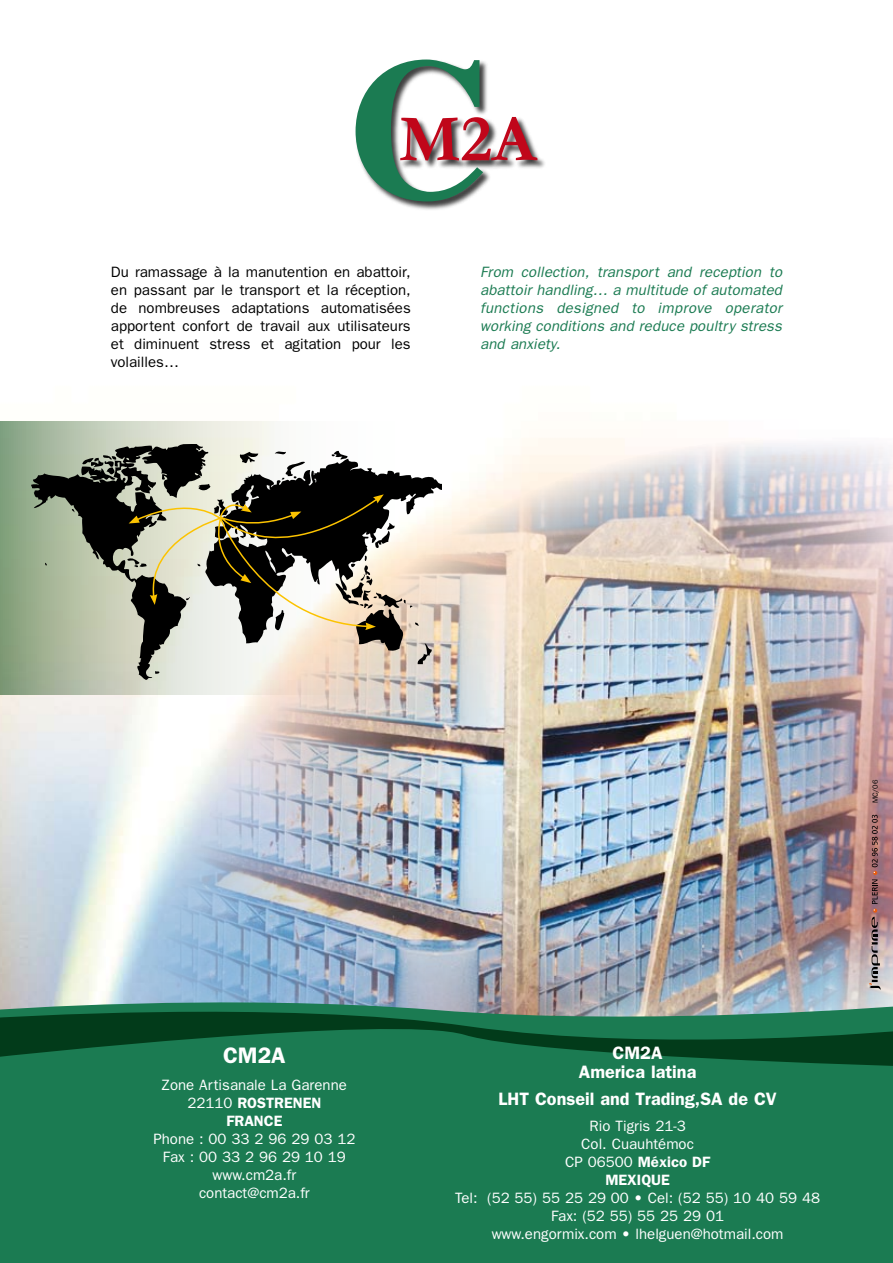
<style>
.page{position:relative;width:893px;height:1263px;background:#fff}
.page>*{position:absolute;margin:0;border:0;box-sizing:border-box;transform-origin:0 0}
.t1{font:600 22.5px "Franklin Gothic";color:#fff}
.t2{font:600 18px/19px "Franklin Gothic";color:#fff;text-align:center}
.t3{font:15px/18px "Franklin Gothic";color:#fff;text-align:center}
.t4{font:15px/18px "Franklin Gothic";color:#000;text-align:justify}
.t5{font:italic 15px/18px "Franklin Gothic";letter-spacing:.01em;color:#1b7b52;text-align:justify}
.t6{font:7.5px "Franklin Gothic";color:#000}
.s1{font-weight:600}
</style>
<div class="page">
<img style="left:116px;top:435px;width:777px;height:558px">
<div style="left:0;top:1042px;width:893px;height:221px;background:#1b7b52"></div>
<img style="left:0;top:993px;width:893px;height:17px">
<svg style="left:869px;top:815px;width:12px;height:174px;background:#947071"></svg>
<svg style="left:0;top:1010px;width:893px;height:56px;fill:#1b7b52"></svg>
<div style="left:354px;top:58px;width:193px;height:153px;background:#000;opacity:.75"></div>
<svg style="left:356px;top:60px;width:181px;height:141px"></svg>
<svg style="left:0;top:421px;width:468px;height:273px"></svg>
<svg style="left:31px;top:444px;width:411px;height:236px;background:#989789"></svg>
<p class="t4" style="left:111px;top:263px;width:301px">Du ramassage à la manutention en abattoir, en passant par le transport et la réception, de nombreuses adaptations automatisées apportent confort de travail aux utilisateurs et diminuent stress et agitation pour les volailles…</p>
<p class="t5" style="left:480px;top:263px;width:303px">From collection, transport and reception to abattoir handling… a multitude of automated functions designed to improve operator working conditions and reduce poultry stress and anxiety.</p>
<h1 class="t1" style="left:223px;top:1042px;width:64px">CM2A</h1>
<p class="t3" style="left:162px;top:1075px;width:186px">Zone Artisanale La Garenne<br>22110 <span class="s1">ROSTRENEN<br>FRANCE</span></p>
<p class="t3" style="left:153px;top:1129px;width:203px">Phone : 00 33 2 96 29 03 12<br>Fax : 00 33 2 96 29 10 19 www.cm2a.fr<br>contact@cm2a.fr</p>
<p class="t6" style="left:871px;top:803px;width:25px;rotate:-90deg">MC/06</p>
<p class="t2" style="left:579px;top:1043px;width:119px">CM2A<br>America latina</p>
<p class="t2" style="left:499px;top:1089px;width:280px">LHT Conseil and Trading,SA de CV</p>
<p class="t3" style="left:565px;top:1117px;width:147px">Rio Tigris 21-3<br>Col. Cuauhtémoc<br>CP 06500 <span class="s1">México DF<br>MEXIQUE</span></p>
<p class="t3" style="left:455px;top:1189px;width:366px">Tel: (52 55) 55 25 29 00 • Cel: (52 55) 10 40 59 48<br>Fax: (52 55) 55 25 29 01<br>www.engormix.com • lhelguen@hotmail.com</p>
</div>
